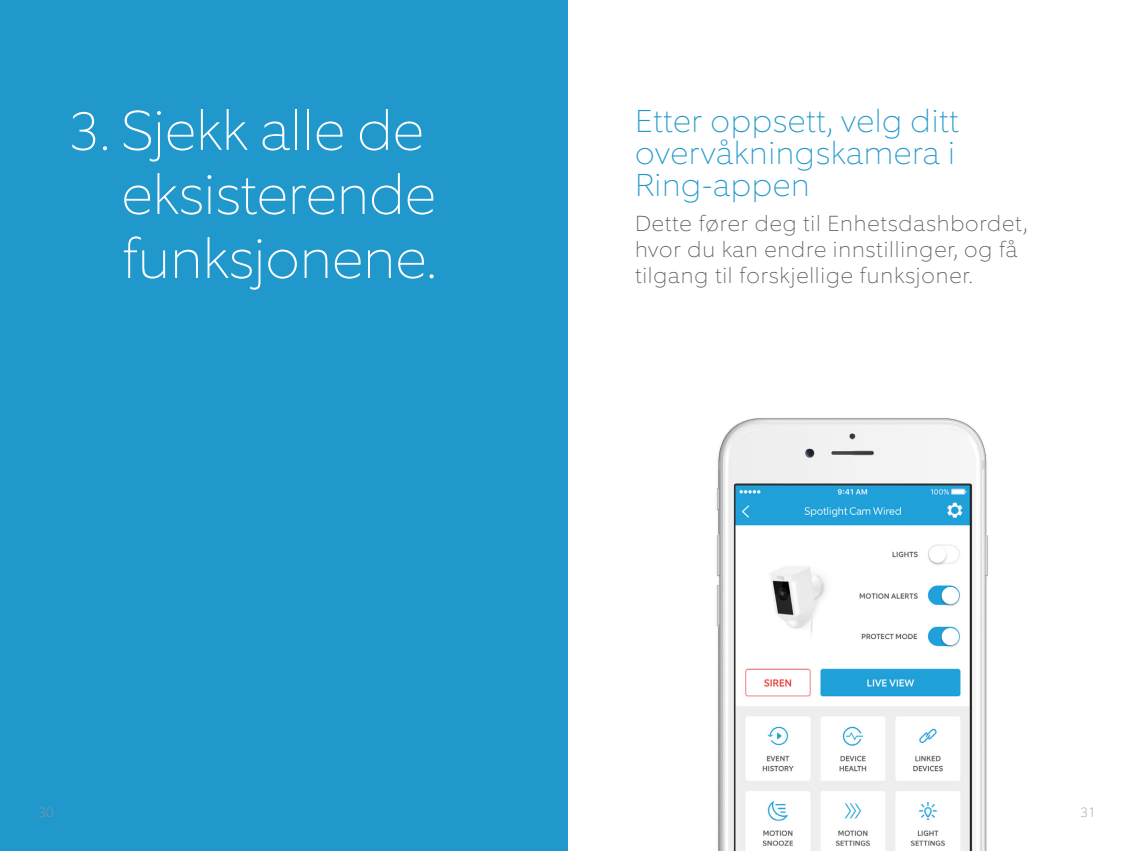
<style>
.page{position:relative;width:1134px;height:851px;background:#fff}
.page>*{position:absolute;margin:0;border:0;box-sizing:border-box;transform-origin:0 0}
.Section_Header{font:100 56px/64px "Equip";color:#fff}
.Big_Blue_Header{font:100 32px/32px "Equip";letter-spacing:.02em;color:#2198cc;text-align:justify}
.Body_Copy{font:100 22px/26px "Equip";letter-spacing:.04em;color:#54555a}
.t1{font:100 14px "Equip";color:#939598}
</style>
<div class="page">
<div style="left:0;top:0;width:567px;height:850px;background:#2198cc"></div>
<img style="left:716px;top:418px;width:272px;height:432px">
<p class="Section_Header" style="left:122px;top:98px;width:316px;text-indent:-53px">3. Sjekk alle de eksisterende funksjonene.</p>
<p class="Big_Blue_Header" style="left:635px;top:104px;width:325px">Etter oppsett, velg ditt overvåkningskamera i Ring-appen</p>
<p class="Body_Copy" style="left:635px;top:210px;width:394px">Dette fører deg til Enhetsdashbordet, hvor du kan endre innstillinger, og få tilgang til forskjellige funksjoner.</p>
<p class="t1" style="left:38px;top:803px;width:17px">30</p>
<p class="t1" style="left:1080px;top:803px;width:17px">31</p>
</div>
